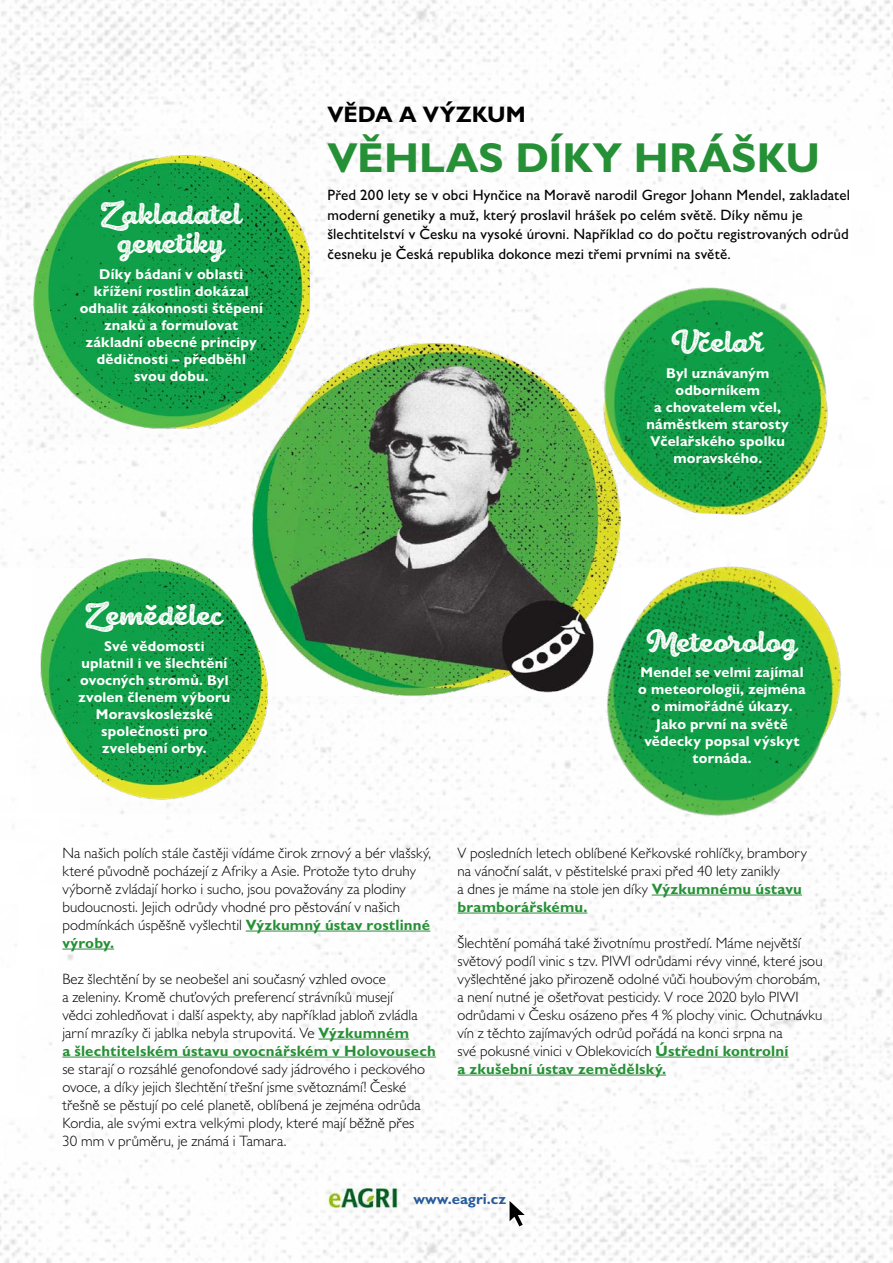
<style>
.page{position:relative;width:893px;height:1263px;background:#fff}
.page>*{position:absolute;margin:0;border:0;box-sizing:border-box;transform-origin:0 0}
.t1{font:700 42px "Gill Sans MT Pro";color:#269036}
.t2{font:24px/28.8px "Belmonte Rough";letter-spacing:.02em;color:#fff;text-align:center}
.t3{font:700 22.5px "Gill Sans MT Pro";letter-spacing:.005em;color:#000}
.t4{font:300 15px/18px "Gill Sans MT Pro";letter-spacing:.005em;color:#000}
.t5{font:500 15px/19.5px "Gill Sans MT Pro";letter-spacing:.01em;color:#000}
.t6{font:700 15px "Gill Sans MT Pro";color:#275b9b}
.t7{font:700 14.25px/17.1px "Gill Sans Nova";letter-spacing:.015em;color:#fff;text-align:center}
.s1{font-weight:700;color:#269036}
</style>
<div class="page">
<img style="left:0;top:0;width:893px;height:565px">
<img style="left:0;top:703px;width:893px;height:560px">
<hr style="left:246px;top:931px;width:184px;height:1px;background:#269036">
<hr style="left:62px;top:949px;width:52px;height:1px;background:#269036">
<hr style="left:318px;top:1039px;width:91px;height:1px;background:#269036">
<hr style="left:62px;top:1057px;width:374px;height:1px;background:#269036">
<hr style="left:652px;top:895px;width:150px;height:1px;background:#269036">
<hr style="left:457px;top:913px;width:130px;height:1px;background:#269036">
<hr style="left:656px;top:1057px;width:132px;height:1px;background:#269036">
<hr style="left:457px;top:1075px;width:209px;height:1px;background:#269036">
<img style="left:251px;top:333px;width:335px;height:370px">
<img style="left:32px;top:539px;width:243px;height:274px">
<img style="left:20px;top:136px;width:290px;height:309px">
<img style="left:539px;top:510px;width:354px;height:370px">
<img style="left:586px;top:272px;width:260px;height:246px">
<svg style="left:508px;top:1197px;width:19px;height:31px"></svg>
<img style="left:326px;top:1182px;width:76px;height:32px">
<h2 class="t2" style="left:101px;top:201px;width:142px">Z akladatel genetiky</h2>
<p class="t7" style="left:80px;top:265px;width:185px">Díky bádaní v oblasti křížení rostlin dokázal odhalit zákonnosti štěpení znaků a formulovat základní obecné principy dědičnosti – předběhl svou dobu.</p>
<h2 class="t2" style="left:86px;top:602px;width:139px">Zemědělec</h2>
<p class="t7" style="left:78px;top:637px;width:153px">Své vědomosti uplatnil i ve šlechtění ovocných stromů. Byl zvolen členem výboru<br>Moravskoslezské společnosti pro zvelebení orby.</p>
<h3 class="t3" style="left:327px;top:100px;width:200px">VĚDA A VÝZKUM</h3>
<h1 class="t1" style="left:327px;top:132px;width:494px">VĚHLAS DÍKY HRÁŠKU</h1>
<p class="t5" style="left:327px;top:185px;width:524px">Před 200 lety se v obci Hynčice na Moravě narodil Gregor Johann Mendel, zakladatel moderní genetiky a muž, který proslavil hrášek po celém světě. Díky němu je šlechtitelství v Česku na vysoké úrovni. Například co do počtu registrovaných odrůd česneku je Česká republika dokonce mezi třemi prvními na světě.</p>
<h2 class="t2" style="left:672px;top:329px;width:94px">Včelař</h2>
<p class="t7" style="left:647px;top:364px;width:144px">Byl uznávaným odborníkem<br>a chovatelem včel, náměstkem starosty<br>Včelařského spolku moravského.</p>
<h2 class="t2" style="left:647px;top:629px;width:152px">Meteorolog</h2>
<p class="t7" style="left:638px;top:664px;width:169px">Mendel se velmi zajímal o meteorologii, zejména o mimořádné úkazy.<br>Jako první na světě vědecky popsal výskyt tornáda.</p>
<p class="t4" style="left:62px;top:843px;width:370px">Na našich polích stále častěji vídáme čirok zrnový a bér vlašský, které původně pocházejí z Afriky a Asie. Protože tyto druhy výborně zvládají horko i sucho, jsou považovány za plodiny budoucnosti. Jejich odrůdy vhodné pro pěstování v našich podmínkách úspěšně vyšlechtil <span class="s1">Výzkumný ústav rostlinné výroby.</span></p>
<p class="t4" style="left:62px;top:969px;width:375px">Bez šlechtění by se neobešel ani současný vzhled ovoce<br>a zeleniny. Kromě chuťových preferencí strávníků musejí<br>vědci zohledňovat i další aspekty, aby například jabloň zvládla jarní mrazíky či jablka nebyla strupovitá. Ve <span class="s1">Výzkumném<br>a šlechtitelském ústavu ovocnářském v Holovousech</span></p>
<p class="t4" style="left:62px;top:1059px;width:364px">se starají o rozsáhlé genofondové sady jádrového i peckového ovoce, a díky jejich šlechtění třešní jsme světoznámí! České třešně se pěstují po celé planetě, oblíbená je zejména odrůda Kordia, ale svými extra velkými plody, které mají běžně přes 30 mm v průměru, je známá i Tamara.</p>
<p class="t4" style="left:457px;top:843px;width:351px">V posledních letech oblíbené Keřkovské rohlíčky, brambory na vánoční salát, v pěstitelské praxi před 40 lety zanikly<br>a dnes je máme na stole jen díky <span class="s1">Výzkumnému ústavu bramborářskému.</span></p>
<p class="t4" style="left:457px;top:933px;width:367px">Šlechtění pomáhá také životnímu prostředí. Máme největší světový podíl vinic s tzv. PIWI odrůdami révy vinné, které jsou vyšlechtěné jako přirozeně odolné vůči houbovým chorobám, a není nutné je ošetřovat pesticidy. V roce 2020 bylo PIWI odrůdami v Česku osázeno přes 4 % plochy vinic. Ochutnávku vín z těchto zajímavých odrůd pořádá na konci srpna na<br>své pokusné vinici v Oblekovicích <span class="s1">Ústřední kontrolní<br>a zkušební ústav zemědělský.</span></p>
<p class="t6" style="left:413px;top:1190px;width:94px">www.eagri.cz</p>
</div>
